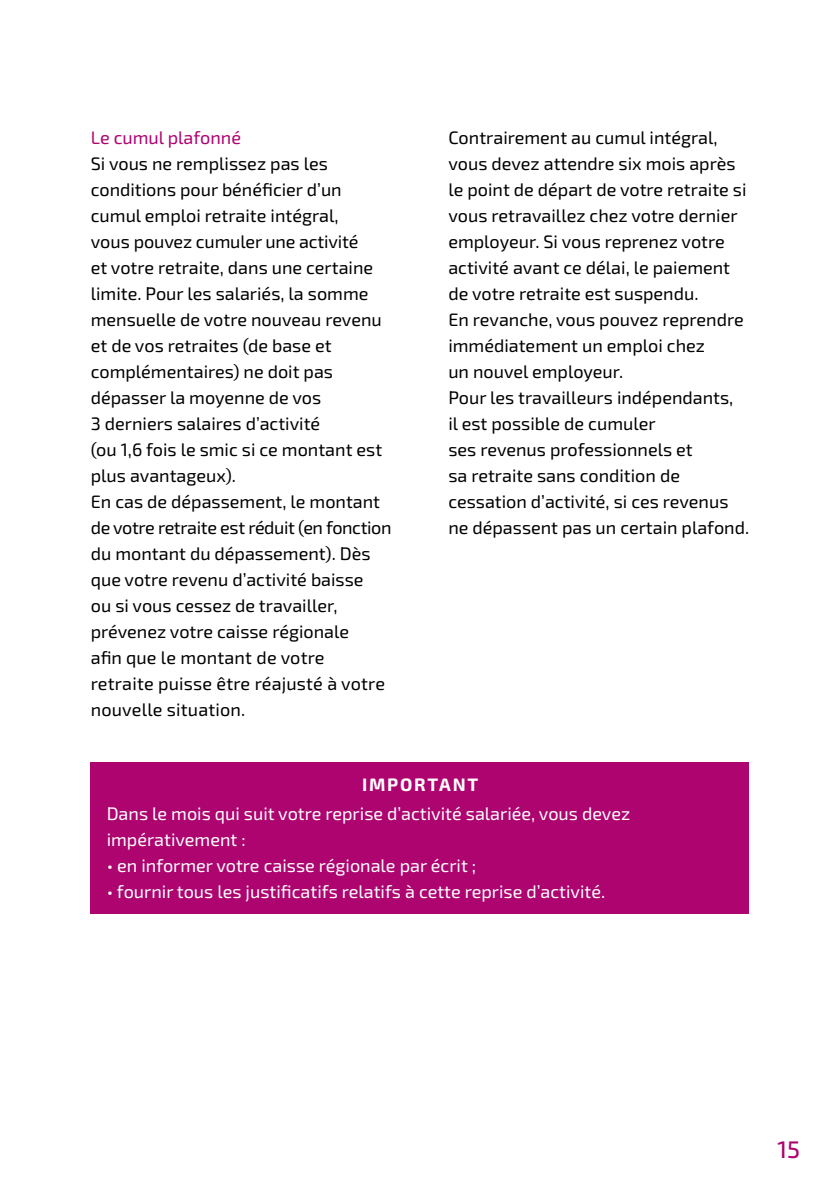
<style>
.page{position:relative;width:840px;height:1191px;background:#fff}
.page>*{position:absolute;margin:0;border:0;box-sizing:border-box;transform-origin:0 0}
.t1{font:500 24px "Exo 2";color:#ad0470}
.t2{font:18px/26px "Exo 2";color:#000}
.t3{font:18px/26px "Exo 2";color:#fff}
.t4{font:18px "Exo 2";color:#ad0470}
.t5{font:700 18px "Exo 2";letter-spacing:.1em;color:#fff}
</style>
<div class="page">
<div style="left:91px;top:762px;width:657px;height:152px;background:#ad0470"></div>
<p class="t4" style="left:91px;top:125px;width:152px">Le cumul plafonné</p>
<p class="t2" style="left:91px;top:150px;width:302px">Si vous ne remplissez pas les conditions pour bénéficier d’un cumul emploi retraite intégral,<br>vous pouvez cumuler une activité<br>et votre retraite, dans une certaine limite. Pour les salariés, la somme mensuelle de votre nouveau revenu et de vos retraites (de base et complémentaires) ne doit pas dépasser la moyenne de vos<br>3 derniers salaires d’activité<br>(ou 1,6 fois le smic si ce montant est plus avantageux).<br>En cas de dépassement, le montant de votre retraite est réduit (en fonction du montant du dépassement). Dès que votre revenu d’activité baisse<br>ou si vous cessez de travailler, prévenez votre caisse régionale<br>afin que le montant de votre retraite puisse être réajusté à votre nouvelle situation.</p>
<p class="t2" style="left:448px;top:124px;width:302px">Contrairement au cumul intégral, vous devez attendre six mois après le point de départ de votre retraite si vous retravaillez chez votre dernier employeur. Si vous reprenez votre activité avant ce délai, le paiement de votre retraite est suspendu.<br>En revanche, vous pouvez reprendre immédiatement un emploi chez<br>un nouvel employeur.<br>Pour les travailleurs indépendants,<br>il est possible de cumuler<br>ses revenus professionnels et<br>sa retraite sans condition de cessation d’activité, si ces revenus ne dépassent pas un certain plafond.</p>
<p class="t5" style="left:362px;top:774px;width:118px">IMPORTANT</p>
<p class="t3" style="left:107px;top:800px;width:525px">Dans le mois qui suit votre reprise d’activité salariée, vous devez impérativement :</p>
<p class="t3" style="left:107px;top:852px;width:371px">• en informer votre caisse régionale par écrit ;</p>
<p class="t3" style="left:107px;top:878px;width:499px">• fournir tous les justificatifs relatifs à cette reprise d’activité.</p>
<h1 class="t1" style="left:777px;top:1135px;width:24px">15</h1>
</div>
